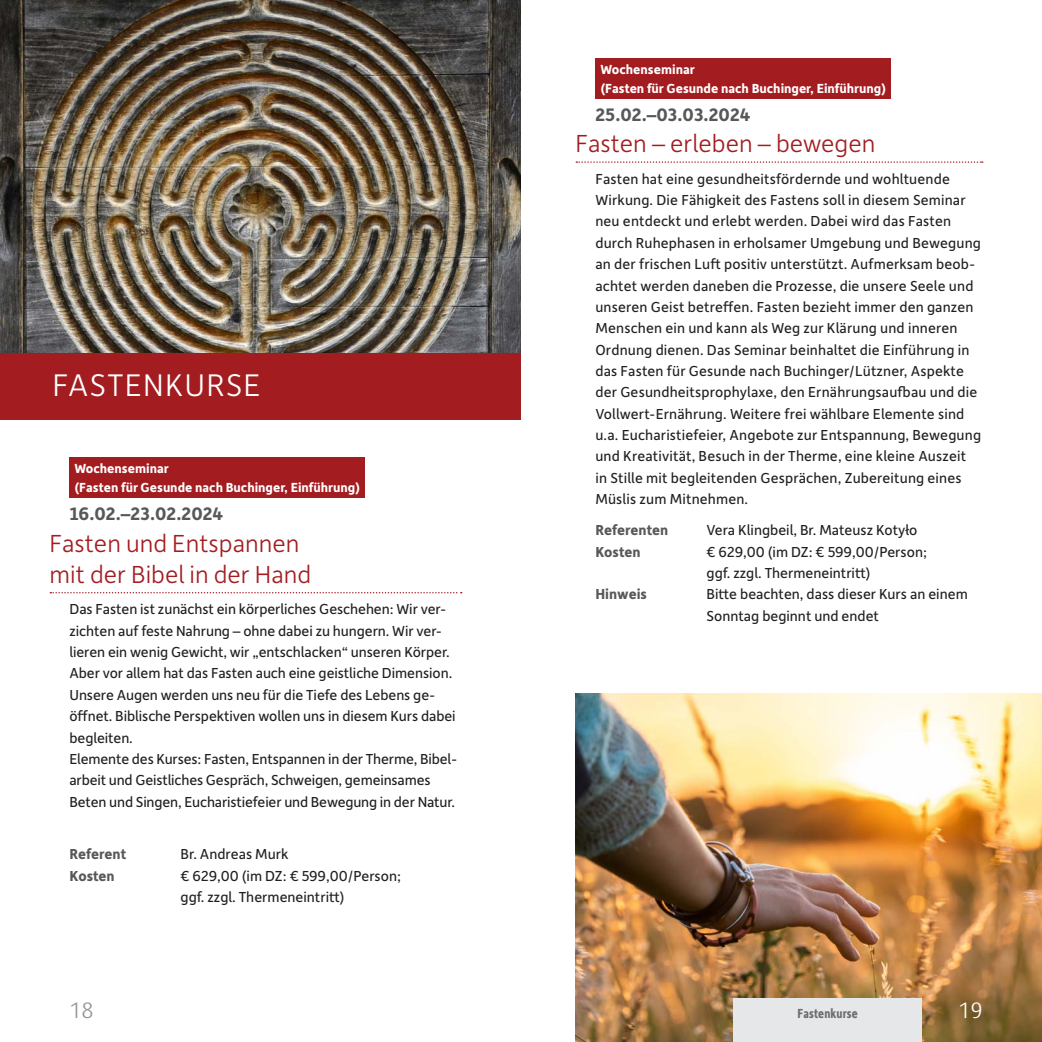
<style>
.page{position:relative;width:1042px;height:1042px;background:#fff}
.page>*{position:absolute;margin:0;border:0;box-sizing:border-box;transform-origin:0 0}
.t1{font:300 33.25px "Depot New";letter-spacing:.04em;color:#fff}
.t2{font:300 26.25px/31.5px "Depot New";color:#a31c20}
.t3{font:300 22.75px "FS Matthew";color:#939598}
.t4{font:300 22.75px "FS Matthew";color:#fff}
.t5{font:700 19.25px "Depot New";color:#57585a}
.t6{font:15.4px/21.3px "Depot New";letter-spacing:.01em;color:#231f20}
.t7{font:700 15.4px "Depot New";color:#57585a}
.t8{font:700 14px/19.2px "Depot New";color:#fff}
.t9{font:700 14px "Depot New Condensed";letter-spacing:.01em;color:#6c6d70}
.t10{font:700 14px "FS Matthew";letter-spacing:-.01em;color:#6c6d70}
</style>
<div class="page">
<div style="left:69px;top:457px;width:296px;height:41px;background:#a31c20"></div>
<svg style="left:50px;top:592px;width:412px;height:1px"></svg>
<div style="left:0;top:346px;width:521px;height:74px;background:#a31c20"></div>
<img style="left:0;top:0;width:521px;height:352px">
<img style="left:575px;top:693px;width:467px;height:349px">
<div style="left:595px;top:58px;width:296px;height:41px;background:#a31c20"></div>
<svg style="left:576px;top:161px;width:407px;height:2px"></svg>
<div style="left:733px;top:998px;width:189px;height:44px;background:#e6e7e9"></div>
<h1 class="t1" style="left:52px;top:363px;width:210px">FASTENKURSE</h1>
<p class="t8" style="left:74px;top:458px;width:287px">Wochenseminar<br>(Fasten für Gesunde nach Buchinger, Einführung)</p>
<p class="t5" style="left:69px;top:501px;width:156px">16.02.–23.02.2024</p>
<h2 class="t2" style="left:50px;top:526px;width:263px">Fasten und Entspannen mit der Bibel in der Hand</h2>
<p class="t6" style="left:69px;top:598px;width:388px">Das Fasten ist zunächst ein körperliches Geschehen: Wir ver&shy;zichten auf feste Nahrung – ohne dabei zu hungern. Wir ver&shy;lieren ein wenig Gewicht, wir „entschlacken“ unseren Körper.<br>Aber vor allem hat das Fasten auch eine geistliche Dimension.<br>Unsere Augen werden uns neu für die Tiefe des Lebens ge&shy;öffnet. Biblische Perspektiven wollen uns in diesem Kurs dabei begleiten.<br>Elemente des Kurses: Fasten, Entspannen in der Therme, Bibel&shy;arbeit und Geistliches Gespräch, Schweigen, gemeinsames Beten und Singen, Eucharistiefeier und Bewegung in der Natur.</p>
<p class="t7" style="left:69px;top:844px;width:58px">Referent</p>
<p class="t6" style="left:181px;top:843px;width:109px">Br. Andreas Murk</p>
<p class="t7" style="left:69px;top:865px;width:47px">Kosten</p>
<p class="t6" style="left:181px;top:864px;width:222px">€ 629,00 (im DZ: € 599,00/Person; ggf. zzgl. Thermeneintritt)</p>
<p class="t8" style="left:600px;top:59px;width:287px">Wochenseminar<br>(Fasten für Gesunde nach Buchinger, Einführung)</p>
<p class="t5" style="left:595px;top:102px;width:157px">25.02.–03.03.2024</p>
<h2 class="t2" style="left:575px;top:127px;width:301px">Fasten – erleben – bewegen</h2>
<p class="t6" style="left:595px;top:167px;width:387px">Fasten hat eine gesundheitsfördernde und wohltuende Wirkung. Die Fähigkeit des Fastens soll in diesem Seminar neu entdeckt und erlebt werden. Dabei wird das Fasten durch Ruhephasen in erholsamer Umgebung und Bewegung an der frischen Luft positiv unterstützt. Aufmerksam beob&shy;achtet werden daneben die Prozesse, die unsere Seele und unseren Geist betreffen. Fasten bezieht immer den ganzen Menschen ein und kann als Weg zur Klärung und inneren Ordnung dienen. Das Seminar beinhaltet die Einführung in das Fasten für Gesunde nach Buchinger/Lützner, Aspekte der Gesundheitsprophylaxe, den Ernährungsaufbau und die Vollwert-Ernährung. Weitere frei wählbare Elemente sind u.a. Eucharistiefeier, Angebote zur Entspannung, Bewegung und Kreativität, Besuch in der Therme, eine kleine Auszeit in Stille mit begleitenden Gesprächen, Zubereitung eines Müslis zum Mitnehmen.</p>
<p class="t7" style="left:595px;top:520px;width:74px">Referenten</p>
<p class="t6" style="left:706px;top:519px;width:212px">Vera Klingbeil, Br. Mateusz Kotyło</p>
<p class="t7" style="left:595px;top:541px;width:47px">Kosten</p>
<p class="t6" style="left:706px;top:540px;width:222px">€ 629,00 (im DZ: € 599,00/Person; ggf. zzgl. Thermeneintritt)</p>
<p class="t7" style="left:595px;top:584px;width:53px">Hinweis</p>
<p class="t6" style="left:706px;top:583px;width:263px">Bitte beachten, dass dieser Kurs an einem<br>Sonntag beginnt und endet</p>
<h3 class="t3" style="left:69px;top:994px;width:26px">18</h3>
<p class="t9" style="left:797px;top:1004px;width:62px">Fastenkurse</p>
<h3 class="t4" style="left:958px;top:994px;width:26px">19</h3>
<p class="t10" style="left:789px;top:1002px;width:78px">Faste urse</p>
</div>
